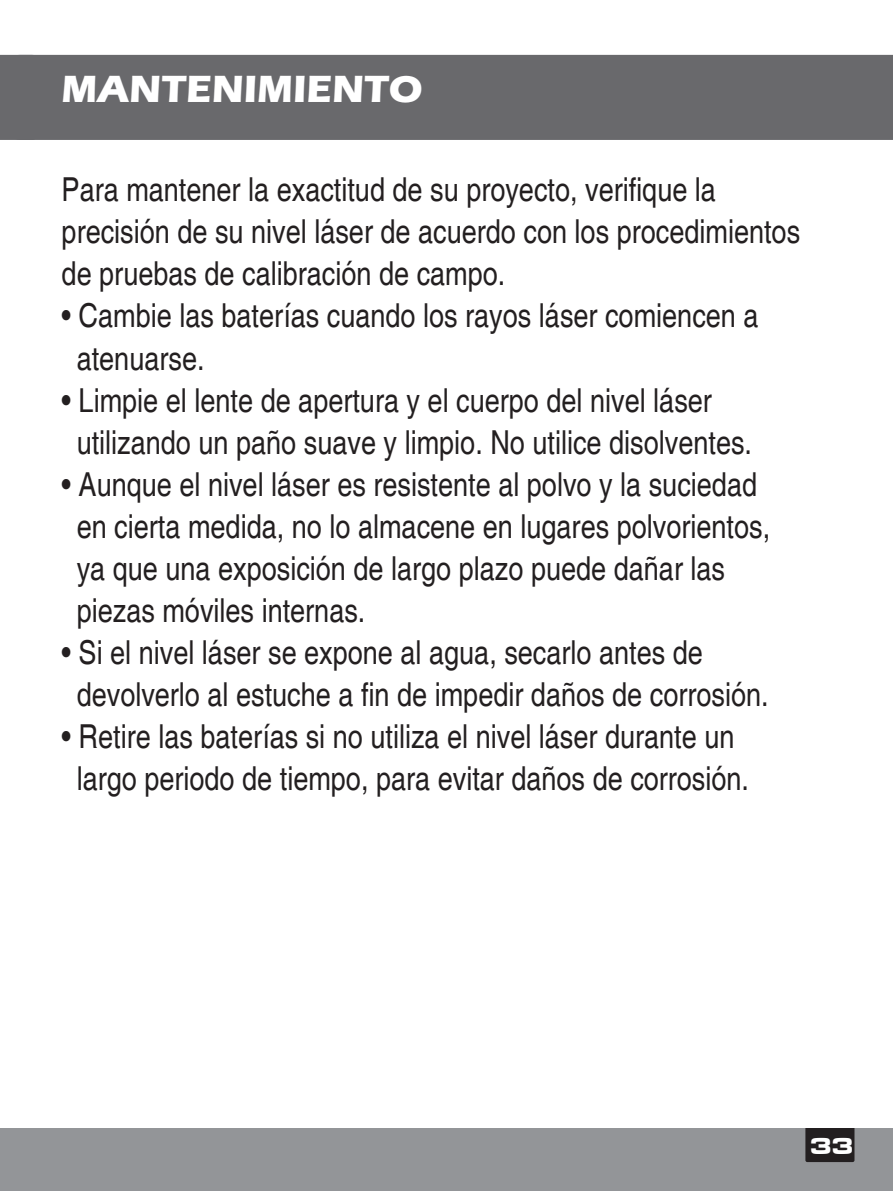
<style>
.page{position:relative;width:893px;height:1191px;background:#fff}
.page>*{position:absolute;margin:0;border:0;box-sizing:border-box;transform-origin:0 0}
.t1{font:700 39px "Eras ITC";color:#fff}
.t2{font:condensed 33px/42px "Helvetica";color:#231f20}
.t3{font:24px "Microgramma D Bold Exte";color:#fff}
</style>
<div class="page">
<div style="left:0;top:1128px;width:893px;height:63px;background:#939598"></div>
<div style="left:805px;top:1128px;width:49px;height:34px;background:#231f20"></div>
<svg style="left:0;top:55px;width:9px;height:85px"></svg>
<div style="left:9px;top:55px;width:884px;height:85px;background:#69696c"></div>
<p class="t1" style="left:62px;top:67px;width:363px">MANTENIMIENTO</p>
<p class="t2" style="left:62px;top:169px;width:740px">Para mantener la exactitud de su proyecto, verifique la precisión de su nivel láser de acuerdo con los procedimientos de pruebas de calibración de campo.</p>
<p class="t2" style="left:77px;top:295px;width:683px;text-indent:-15px">• Cambie las baterías cuando los rayos láser comiencen a atenuarse.</p>
<p class="t2" style="left:77px;top:379px;width:677px;text-indent:-15px">• Limpie el lente de apertura y el cuerpo del nivel láser utilizando un paño suave y limpio. No utilice disolventes.</p>
<p class="t2" style="left:77px;top:463px;width:695px;text-indent:-15px">• Aunque el nivel láser es resistente al polvo y la suciedad en cierta medida, no lo almacene en lugares polvorientos, ya que una exposición de largo plazo puede dañar las piezas móviles internas.</p>
<p class="t2" style="left:77px;top:631px;width:693px;text-indent:-15px">• Si el nivel láser se expone al agua, secarlo antes de devolverlo al estuche a fin de impedir daños de corrosión.</p>
<p class="t2" style="left:62px;top:715px;width:689px;text-align:center">• Retire las baterías si no utiliza el nivel láser durante un largo periodo de tiempo, para evitar daños de corrosión.</p>
<p class="t3" style="left:810px;top:1129px;width:45px">33</p>
</div>
